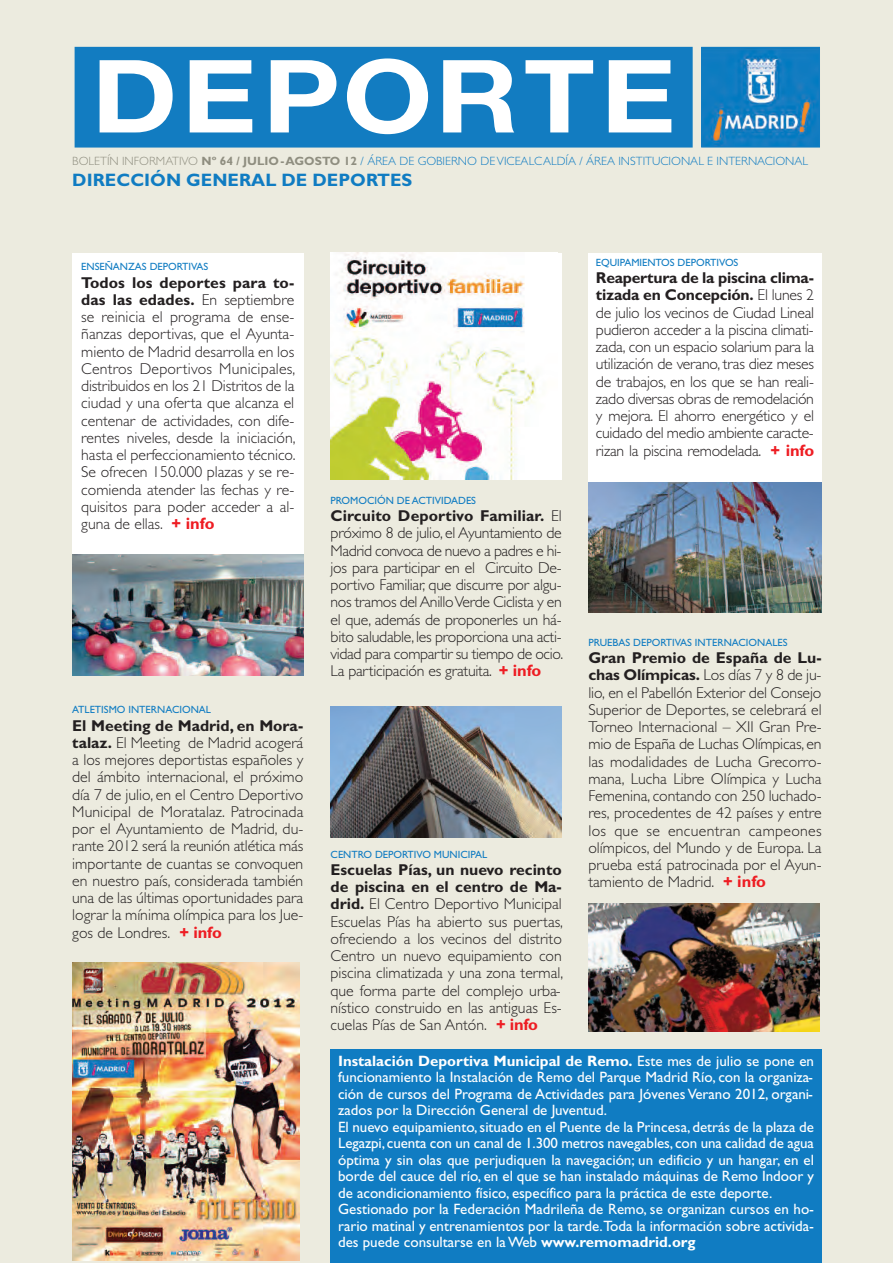
<style>
.page{position:relative;width:893px;height:1263px;background:#ecebdf}
.page>*{position:absolute;margin:0;border:0;box-sizing:border-box;transform-origin:0 0}
.t1{font:700 18px "Gill Sans";color:#107cc2}
.t2{font:300 15.75px/17.2px "Gill Sans";color:#231f20;text-align:justify}
.t3{font:15px/16.5px "Gill Sans";color:#fff}
.t4{font:300 12px "Gill Sans";color:#107cc2}
.t5{font:10.5px "Gill Sans";color:#107cc2}
.s1{color:#8f8e80}
.s2{font-weight:700;color:#8f8e80}
.s3{font-weight:700}
.s4{font-weight:700;font-size:16.5px;color:#ee1d23}
</style>
<div class="page">
<img style="left:703px;top:49px;width:115px;height:97px">
<div style="left:701px;top:47px;width:119px;height:101px;border:1px solid #127cc1"></div>
<div style="left:75px;top:48px;width:617px;height:99px;background:#127cc1"></div>
<div style="left:75px;top:47px;width:618px;height:101px;border:1px solid #127cc1"></div>
<svg style="left:100px;top:60px;width:73px;height:72px"></svg>
<svg style="left:190px;top:60px;width:62px;height:72px"></svg>
<svg style="left:271px;top:60px;width:65px;height:72px"></svg>
<svg style="left:347px;top:58px;width:81px;height:76px"></svg>
<svg style="left:443px;top:60px;width:71px;height:72px"></svg>
<svg style="left:526px;top:60px;width:67px;height:72px"></svg>
<svg style="left:609px;top:60px;width:62px;height:72px"></svg>
<div style="left:588px;top:253px;width:234px;height:254px;background:#fff"></div>
<div style="left:72px;top:253px;width:231px;height:306px;background:#fff"></div>
<img style="left:588px;top:482px;width:234px;height:130px">
<img style="left:331px;top:706px;width:231px;height:131px">
<img style="left:72px;top:963px;width:227px;height:298px">
<img style="left:588px;top:903px;width:232px;height:128px">
<div style="left:331px;top:253px;width:231px;height:227px;background:#fff"></div>
<img style="left:331px;top:253px;width:207px;height:227px">
<div style="left:331px;top:1049px;width:491px;height:214px;background:#107cc2"></div>
<img style="left:72px;top:554px;width:231px;height:122px">
<p class="t4" style="left:72px;top:156px;width:737px"><span class="s1">BOLETÍN INFORMATIVO</span> <span class="s2">Nº 64 / JULIO-AGOSTO 12</span> / ÁREA DE GOBIERNO DE VICEALCALDÍA / ÁREA INSTITUCIONAL E INTERNACIONAL</p>
<p class="t1" style="left:72px;top:173px;width:342px">DIRECCIÓN GENERAL DE DEPORTES</p>
<p class="t5" style="left:81px;top:263px;width:129px">ENSEÑANZAS DEPORTIVAS</p>
<p class="t2" style="left:81px;top:275px;width:216px"><span class="s3">Todos los deportes para to&shy;das las edades.</span> En septiembre se reinicia el programa de ense&shy;ñanzas deportivas, que el Ayunta&shy;miento de Madrid desarrolla en los Centros Deportivos Municipales, distribuidos en los 21 Distritos de la ciudad y una oferta que alcanza el centenar de actividades, con dife&shy;rentes niveles, desde la iniciación, hasta el perfeccionamiento técnico.<br>Se ofrecen 150.000 plazas y se re&shy;comienda atender las fechas y re&shy;quisitos para poder acceder a al&shy;guna de ellas. <span class="s4">+ info</span></p>
<p class="t5" style="left:72px;top:706px;width:140px">ATLETISMO INTERNACIONAL</p>
<p class="t2" style="left:72px;top:718px;width:233px"><span class="s3">El Meeting de Madrid, en Mora&shy;talaz.</span> El Meeting de Madrid acogerá a los mejores deportistas españoles y del ámbito internacional, el próximo día 7 de julio, en el Centro Deportivo Municipal de Moratalaz. Patrocinada por el Ayuntamiento de Madrid, du&shy;rante 2012 será la reunión atlética más importante de cuantas se convoquen en nuestro país, considerada también una de las últimas oportunidades para lograr la mínima olímpica para los Jue&shy;gos de Londres. <span class="s4">+ info</span></p>
<p class="t5" style="left:331px;top:496px;width:147px">PROMOCIÓN DE ACTIVIDADES</p>
<p class="t2" style="left:331px;top:508px;width:234px"><span class="s3">Circuito Deportivo Familiar.</span> El próximo 8 de julio, el Ayuntamiento de Madrid convoca de nuevo a padres e hi&shy;jos para participar en el Circuito De&shy;portivo Familiar, que discurre por algu&shy;nos tramos del Anillo Verde Ciclista y en el que, además de proponerles un há&shy;bito saludable, les proporciona una acti&shy;vidad para compartir su tiempo de ocio.<br>La participación es gratuita. <span class="s4">+ info</span></p>
<p class="t5" style="left:331px;top:850px;width:158px">CENTRO DEPORTIVO MUNICIPAL</p>
<p class="t2" style="left:331px;top:862px;width:234px;text-align:left"><span class="s3">Escuelas Pías, un nuevo recinto de piscina en el centro de Ma&shy;drid.</span> El Centro Deportivo Municipal Escuelas Pías ha abierto sus puertas, ofreciendo a los vecinos del distrito Centro un nuevo equipamiento con piscina climatizada y una zona termal, que forma parte del complejo urba&shy;nístico construido en las antiguas Es&shy;cuelas Pías de San Antón. <span class="s4">+ info</span></p>
<p class="t5" style="left:596px;top:258px;width:144px">EQUIPAMIENTOS DEPORTIVOS</p>
<p class="t2" style="left:596px;top:271px;width:220px"><span class="s3">Reapertura de la piscina clima&shy;tizada en Concepción.</span> El lunes 2 de julio los vecinos de Ciudad Lineal pudieron acceder a la piscina climati&shy;zada, con un espacio solarium para la utilización de verano, tras diez meses de trabajos, en los que se han reali&shy;zado diversas obras de remodelación y mejora. El ahorro energético y el cuidado del medio ambiente caracte&shy;rizan la piscina remodelada. <span class="s4">+ info</span></p>
<p class="t5" style="left:588px;top:638px;width:201px">PRUEBAS DEPORTIVAS INTERNACIONALES</p>
<p class="t2" style="left:588px;top:651px;width:235px"><span class="s3">Gran Premio de España de Lu&shy;chas Olímpicas.</span> Los días 7 y 8 de ju&shy;lio, en el Pabellón Exterior del Consejo Superior de Deportes, se celebrará el Torneo Internacional – XII Gran Pre&shy;mio de España de Luchas Olímpicas, en las modalidades de Lucha Grecorro&shy;mana, Lucha Libre Olímpica y Lucha Femenina, contando con 250 luchado&shy;res, procedentes de 42 países y entre los que se encuentran campeones olímpicos, del Mundo y de Europa. La prueba está patrocinada por el Ayun&shy;tamiento de Madrid. <span class="s4">+ info</span></p>
<p class="t3" style="left:338px;top:1053px;width:478px"><span class="s3">Instalación Deportiva Municipal de Remo.</span> Este mes de julio se pone en funcionamiento la Instalación de Remo del Parque Madrid Río, con la organiza&shy;ción de cursos del Programa de Actividades para Jóvenes Verano 2012, organi&shy;zados por la Dirección General de Juventud.<br>El nuevo equipamiento, situado en el Puente de la Princesa, detrás de la plaza de Legazpi, cuenta con un canal de 1.300 metros navegables, con una calidad de agua óptima y sin olas que perjudiquen la navegación; un edificio y un hangar, en el borde del cauce del río, en el que se han instalado máquinas de Remo Indoor y de acondicionamiento físico, específico para la práctica de este deporte.<br>Gestionado por la Federación Madrileña de Remo, se organizan cursos en ho&shy;rario matinal y entrenamientos por la tarde.Toda la información sobre activida&shy;des puede consultarse en la Web <span class="s3">www.remomadrid.org</span></p>
</div>
